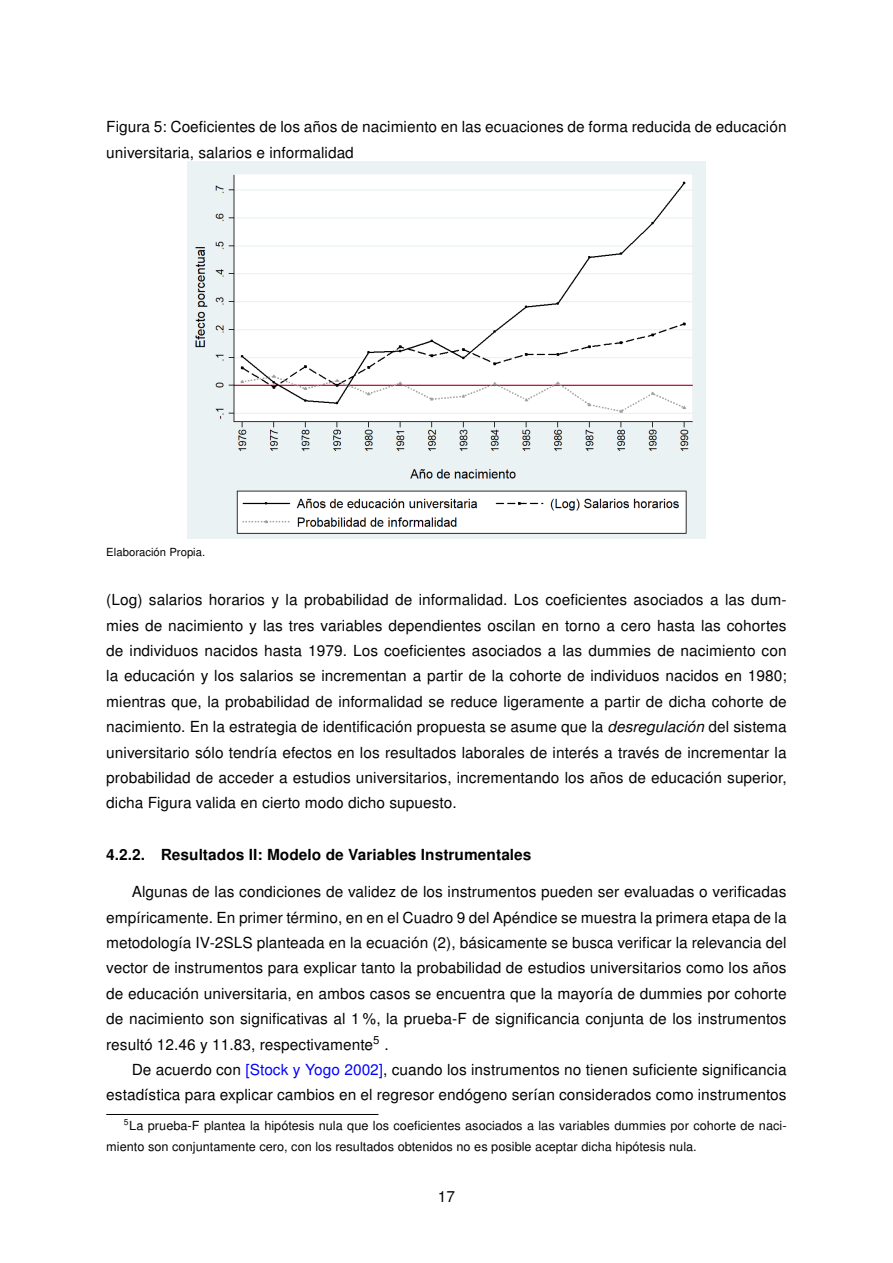
<style>
.page{position:relative;width:893px;height:1263px;background:#fff}
.page>*{position:absolute;margin:0;border:0;box-sizing:border-box;transform-origin:0 0}
.t1{font:15.6px/25.3px "A030";color:#000;text-align:justify}
.t2{font:700 15.6px "A030";color:#000}
.t3{font:12.75px/20.5px "A030";color:#000}
.t4{font:11.4px "A030";color:#000}
.s1{font-style:italic}
.s2{color:#00f}
</style>
<div class="page">
<img style="left:187px;top:162px;width:519px;height:377px">
<hr style="left:106px;top:1114px;width:272px;height:1px;background:#000">
<p class="t1" style="left:106px;top:114px;width:682px">Figura 5: Coeficientes de los años de nacimiento en las ecuaciones de forma reducida de educación universitaria, salarios e informalidad</p>
<p class="t4" style="left:106px;top:546px;width:101px">Elaboración Propia.</p>
<p class="t1" style="left:106px;top:587px;width:682px">(Log) salarios horarios y la probabilidad de informalidad. Los coeficientes asociados a las dum&shy;mies de nacimiento y las tres variables dependientes oscilan en torno a cero hasta las cohortes de individuos nacidos hasta 1979. Los coeficientes asociados a las dummies de nacimiento con la educación y los salarios se incrementan a partir de la cohorte de individuos nacidos en 1980; mientras que, la probabilidad de informalidad se reduce ligeramente a partir de dicha cohorte de nacimiento. En la estrategia de identificación propuesta se asume que la <span class="s1">desregulación</span> del sistema universitario sólo tendría efectos en los resultados laborales de interés a través de incrementar la probabilidad de acceder a estudios universitarios, incrementando los años de educación superior, dicha Figura valida en cierto modo dicho supuesto.</p>
<p class="t2" style="left:106px;top:845px;width:427px">4.2.2. Resultados II: Modelo de Variables Instrumentales</p>
<p class="t1" style="left:106px;top:879px;width:682px;text-indent:25px">Algunas de las condiciones de validez de los instrumentos pueden ser evaluadas o verificadas empíricamente. En primer término, en en el Cuadro 9 del Apéndice se muestra la primera etapa de la metodología IV-2SLS planteada en la ecuación (2), básicamente se busca verificar la relevancia del vector de instrumentos para explicar tanto la probabilidad de estudios universitarios como los años de educación universitaria, en ambos casos se encuentra que la mayoría de dummies por cohorte de nacimiento son significativas al 1 %, la prueba-F de significancia conjunta de los instrumentos resultó 12.46 y 11.83, respectivamente<sup>5</sup> .</p>
<p class="t1" style="left:106px;top:1057px;width:682px;text-align:right">De acuerdo con <span class="s2">[Stock y Yogo 2002]</span>, cuando los instrumentos no tienen suficiente significancia estadística para explicar cambios en el regresor endógeno serían considerados como instrumentos</p>
<p class="t3" style="left:106px;top:1115px;width:682px;text-indent:18px"><sup>5</sup>La prueba-F plantea la hipótesis nula que los coeficientes asociados a las variables dummies por cohorte de naci&shy;miento son conjuntamente cero, con los resultados obtenidos no es posible aceptar dicha hipótesis nula.</p>
<p class="t1" style="left:438px;top:1183px;width:19px">17</p>
</div>
